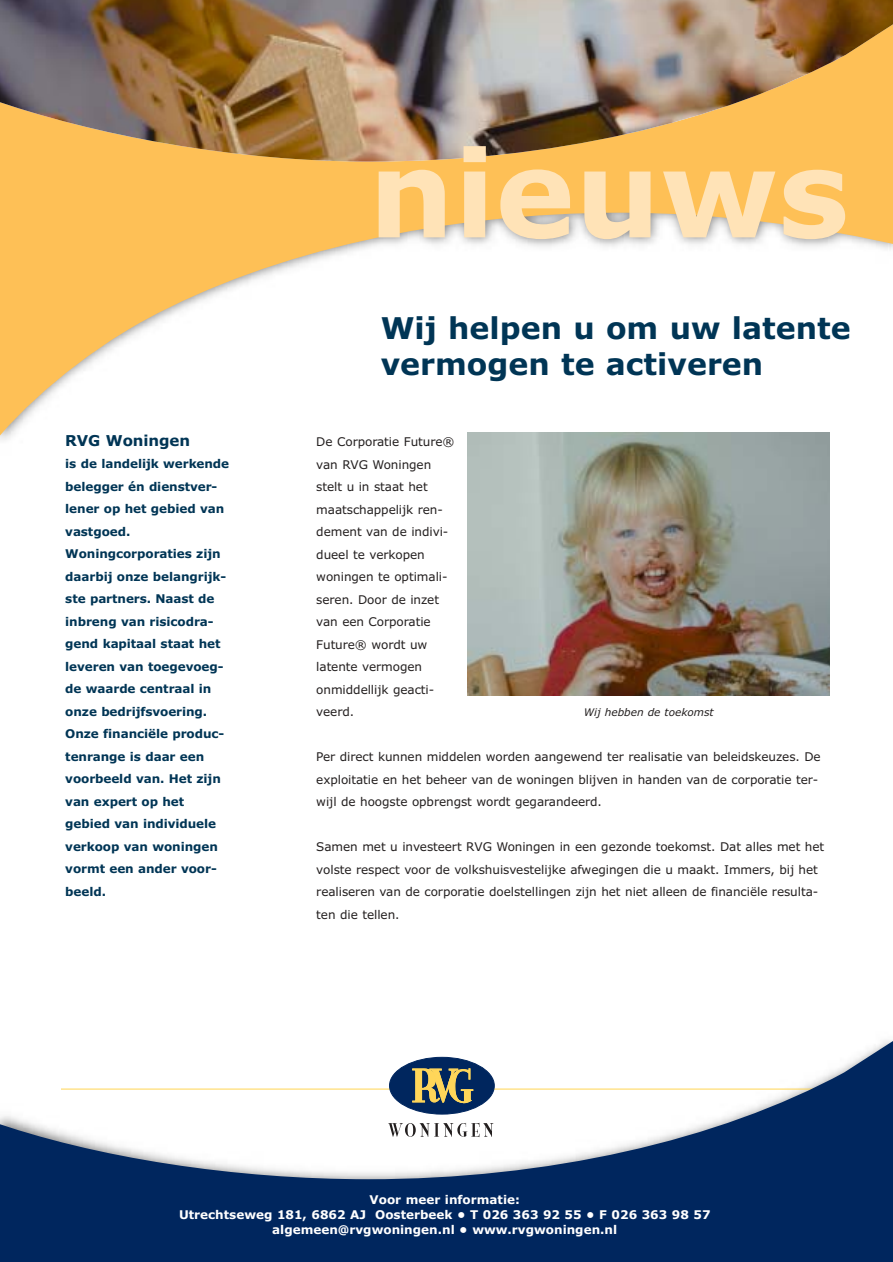
<style>
.page{position:relative;width:893px;height:1262px;background:#fff}
.page>*{position:absolute;margin:0;border:0;box-sizing:border-box;transform-origin:0 0}
.t1{font:700 120px "Verdana";color:#ffe3b7}
.t2{font:700 30px/36px "Verdana";color:#003555}
.t3{font:700 15px "Verdana";letter-spacing:-.005em;color:#003555}
.t4{font:12px/22.5px "Verdana";letter-spacing:-.005em;color:#231f1f}
.t5{font:700 12px/22.5px "Verdana";letter-spacing:-.005em;color:#003555}
.t6{font:700 12px/15px "Verdana";color:#fff;text-align:center}
.t7{font:italic 10.5px "Verdana";color:#231f1f}
</style>
<div class="page">
<svg style="left:0;top:1040px;width:892px;height:221px;fill:#00265e"></svg>
<svg style="left:0;top:162px;width:892px;height:289px"></svg>
<img style="left:0;top:0;width:892px;height:162px">
<img style="left:468px;top:433px;width:361px;height:262px">
<h1 class="t1" style="left:368px;top:146px;width:482px">nieuws</h1>
<p class="t3" style="left:65px;top:434px;width:126px">RVG Woningen</p>
<p class="t5" style="left:65px;top:453px;width:165px">is de landelijk werkende belegger én dienstver&shy;lener op het gebied van vastgoed.<br>Woningcorporaties zijn daarbij onze belangrijk&shy;ste partners. Naast de inbreng van risicodra&shy;gend kapitaal staat het leveren van toegevoeg&shy;de waarde centraal in onze bedrijfsvoering.<br>Onze financiële produc&shy;tenrange is daar een voorbeeld van. Het zijn van expert op het gebied van individuele verkoop van woningen vormt een ander voor&shy;beeld.</p>
<h2 class="t2" style="left:380px;top:313px;width:471px">Wij helpen u om uw latente vermogen te activeren</h2>
<p class="t4" style="left:316px;top:431px;width:140px">De Corporatie Future® van RVG Woningen stelt u in staat het maatschappelijk ren&shy;dement van de indivi&shy;dueel te verkopen woningen te optimali&shy;seren. Door de inzet van een Corporatie<br>Future® wordt uw latente vermogen onmiddellijk geacti&shy;veerd.</p>
<p class="t4" style="left:316px;top:746px;width:506px">Per direct kunnen middelen worden aangewend ter realisatie van beleidskeuzes. De exploitatie en het beheer van de woningen blijven in handen van de corporatie ter&shy;wijl de hoogste opbrengst wordt gegarandeerd.</p>
<p class="t4" style="left:316px;top:836px;width:509px">Samen met u investeert RVG Woningen in een gezonde toekomst. Dat alles met het volste respect voor de volkshuisvestelijke afwegingen die u maakt. Immers, bij het realiseren van de corporatie doelstellingen zijn het niet alleen de financiële resulta&shy;ten die tellen.</p>
<p class="t7" style="left:583px;top:707px;width:131px">Wij hebben de toekomst</p>
<p class="t6" style="left:179px;top:1192px;width:533px">Voor meer informatie:<br>Utrechtseweg 181, 6862 AJ Oosterbeek • T 026 363 92 55 • F 026 363 98 57 algemeen@rvgwoningen.nl • www.rvgwoningen.nl</p>
</div>
